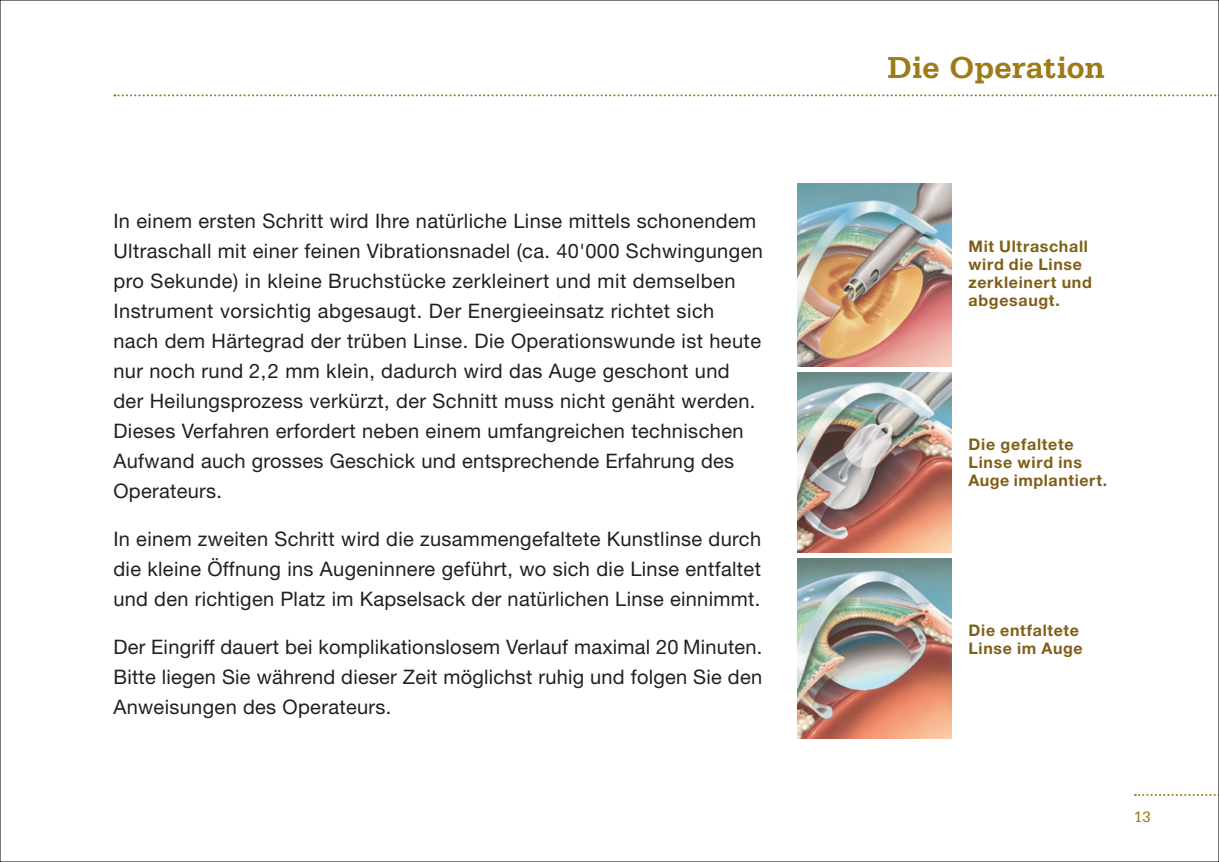
<style>
.page{position:relative;width:1219px;height:862px;background:#fff}
.page>*{position:absolute;margin:0;border:0;box-sizing:border-box;transform-origin:0 0}
.t1{font:700 32px "Serifa Std";letter-spacing:-.005em;color:#9e7b18}
.t2{font:20px/30px "Helvetica Neue LT Pro";letter-spacing:.02em;color:#231f20;text-align:justify}
.t3{font:700 16px/18px "Helvetica Neue LT Pro";letter-spacing:.045em;color:#7f5f17}
.t4{font:16px "Serifa Std";color:#9e7b18}
</style>
<div class="page">
<svg style="left:114px;top:94px;width:1103px;height:2px"></svg>
<svg style="left:1135px;top:794px;width:81px;height:2px"></svg>
<img style="left:797px;top:183px;width:154px;height:183px">
<img style="left:797px;top:372px;width:154px;height:180px">
<img style="left:797px;top:558px;width:154px;height:180px">
<p class="t2" style="left:113px;top:205px;width:651px;text-align:left">In einem ersten Schritt wird Ihre natürliche Linse mittels schonendem Ultraschall mit einer feinen Vibrationsnadel (ca. 40'000 Schwingungen pro Sekunde) in kleine Bruchstücke zerkleinert und mit demselben Instrument vorsichtig abgesaugt. Der Energieeinsatz richtet sich nach dem Härtegrad der trüben Linse. Die Operationswunde ist heute nur noch rund 2,2 mm klein, dadurch wird das Auge geschont und der Heilungsprozess verkürzt, der Schnitt muss nicht genäht werden.<br>Dieses Verfahren erfordert neben einem umfangreichen technischen Aufwand auch grosses Geschick und entsprechende Erfahrung des Operateurs.</p>
<p class="t2" style="left:113px;top:523px;width:649px">In einem zweiten Schritt wird die zusammengefaltete Kunstlinse durch die kleine Öffnung ins Augeninnere geführt, wo sich die Linse entfaltet und den richtigen Platz im Kapselsack der natürlichen Linse einnimmt.</p>
<p class="t2" style="left:113px;top:631px;width:651px">Der Eingriff dauert bei komplikationslosem Verlauf maximal 20 Minuten.<br>Bitte liegen Sie während dieser Zeit möglichst ruhig und folgen Sie den Anweisungen des Operateurs.</p>
<h1 class="t1" style="left:887px;top:49px;width:220px">Die Operation</h1>
<p class="t3" style="left:969px;top:237px;width:125px">Mit Ultraschall wird die Linse zerkleinert und abgesaugt.</p>
<p class="t3" style="left:969px;top:435px;width:140px">Die gefaltete<br>Linse wird ins<br>Auge implantiert.</p>
<p class="t3" style="left:969px;top:621px;width:116px">Die entfaltete<br>Linse im Auge</p>
<p class="t4" style="left:1134px;top:808px;width:19px">13</p>
</div>
